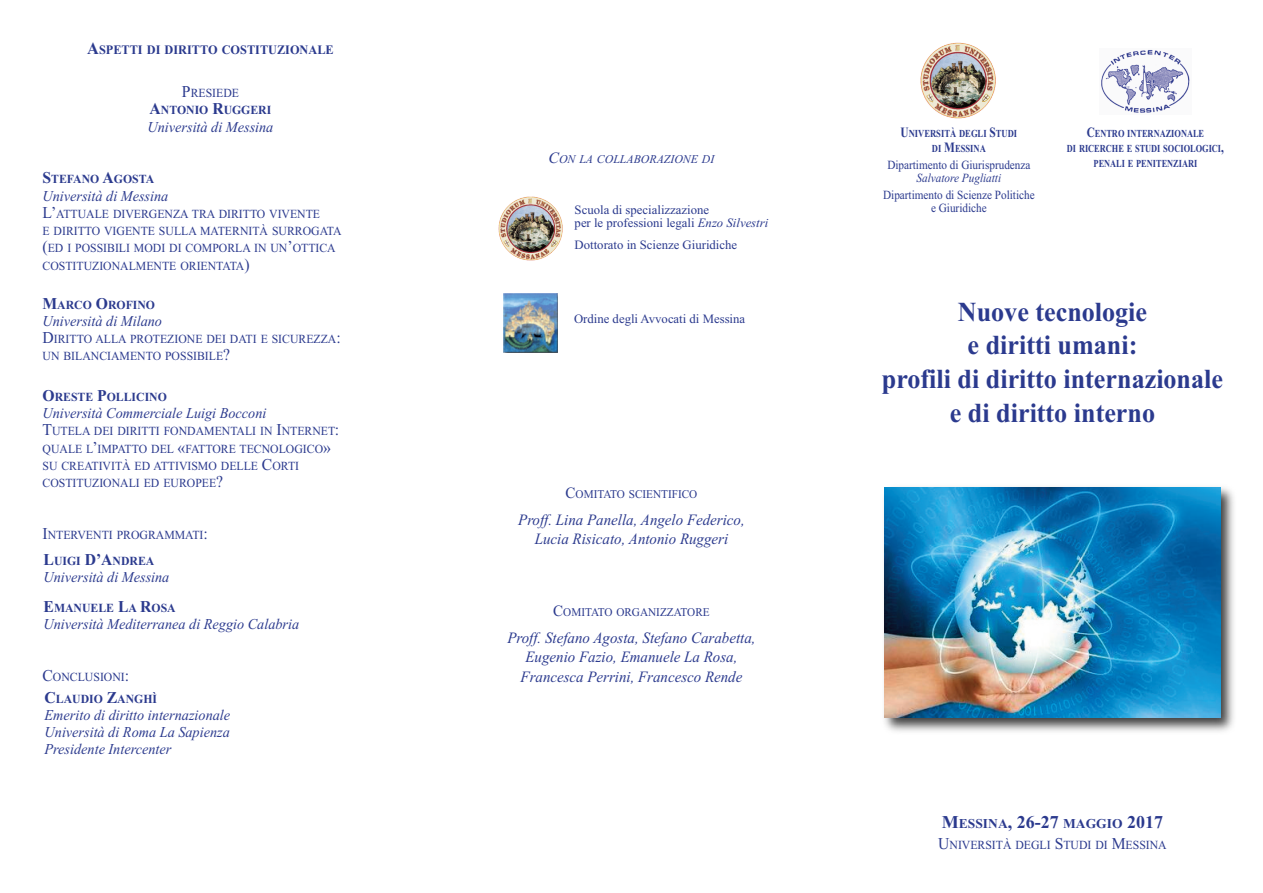
<style>
.page{position:relative;width:1263px;height:893px;background:#fff}
.page>*{position:absolute;margin:0;border:0;box-sizing:border-box;transform-origin:0 0}
.t1{font:700 27.45px/33.9px "Times New Roman";color:#2b3a8e;text-align:center;scale:.95 1}
.t2{font:italic 15.75px/19.5px "Times New Roman";color:#2b3a8e;text-align:center;scale:.95 1}
.t3{font:italic 15px/17.2px "Times New Roman";color:#2b3a8e;text-align:justify;scale:.95 1}
.t4{font:700 13.5px "Times New Roman";color:#2b3a8e}
.t5{font:700 12.9px "Times New Roman";color:#2b3a8e;scale:.95 1}
.t6{font:12.75px/13.2px "Times New Roman";color:#2b3a8e}
.t7{font:12.45px/13px "Times New Roman";color:#2b3a8e;text-align:center;scale:.9 1}
.t8{font:italic 12.45px "Times New Roman";color:#2b3a8e;scale:.9 1}
.t9{font:12.3px/17.2px "Times New Roman";color:#2b3a8e;scale:.95 1}
.t10{font:700 12.3px/17.2px "Times New Roman";color:#2b3a8e;text-align:center;scale:.95 1}
.t11{font:11.85px "Times New Roman";color:#2b3a8e;scale:.95 1}
.t12{font:italic 11.85px "Times New Roman";color:#2b3a8e}
.t13{font:700 10.65px/15px "Times New Roman";color:#2b3a8e;text-align:center;scale:.78 1}
.t14{font:700 10.65px/15px "Times New Roman";color:#2b3a8e;text-align:center;scale:.8 1}
.s1{font-size:17.25px}
.s2{font-weight:400;font-size:16.5px}
.s3{font-weight:400}
.s4{font-size:16.5px}
.s5{font-weight:700;font-size:16.5px}
.s6{font-weight:700}
.s7{font-size:15.75px}
.s8{font-style:italic}
.s9{font-size:14.25px}
.s10{font-size:18px}
</style>
<div class="page">
<img style="left:920px;top:43px;width:76px;height:76px;border-radius:50%">
<img style="left:1101px;top:50px;width:89px;height:63px">
<img style="left:884px;top:487px;width:350px;height:245px">
<img style="left:884px;top:487px;width:336px;height:230px">
<img style="left:499px;top:196px;width:64px;height:65px;border-radius:50%">
<img style="left:504px;top:293px;width:53px;height:59px">
<p class="t5" style="left:87px;top:42px;width:261px"><span class="s1">A</span>SPETTI DI DIRITTO COSTITUZIONALE</p>
<p class="t10" style="left:150px;top:84px;width:130px"><span class="s2">P</span><span class="s3">RESIEDE<br></span><span class="s4">A</span>NTONIO <span class="s4">R</span>UGGERI</p>
<p class="t3" style="left:148px;top:118px;width:134px">Università di Messina</p>
<p class="t10" style="left:43px;top:171px;width:119px"><span class="s4">S</span>TEFANO <span class="s4">A</span>GOSTA</p>
<p class="t3" style="left:43px;top:187px;width:134px">Università di Messina</p>
<p class="t9" style="left:43px;top:205px;width:316px"><span class="s4">L’</span>ATTUALE DIVERGENZA TRA DIRITTO VIVENTE<br>E DIRITTO VIGENTE SULLA MATERNITÀ SURROGATA <span class="s4">(</span>ED I POSSIBILI MODI DI COMPORLA IN UN<span class="s4">’</span>OTTICA COSTITUZIONALMENTE ORIENTATA<span class="s4">)</span></p>
<p class="t10" style="left:43px;top:296px;width:120px"><span class="s4">M</span>ARCO <span class="s4">O</span>ROFINO</p>
<p class="t3" style="left:43px;top:312px;width:127px">Università di Milano</p>
<p class="t9" style="left:43px;top:330px;width:315px"><span class="s4">D</span>IRITTO ALLA PROTEZIONE DEI DATI E SICUREZZA<span class="s4">:<br></span>UN BILANCIAMENTO POSSIBILE<span class="s4">?</span></p>
<p class="t10" style="left:43px;top:388px;width:132px"><span class="s4">O</span>RESTE <span class="s4">P</span>OLLICINO</p>
<p class="t3" style="left:43px;top:404px;width:237px">Università Commerciale Luigi Bocconi</p>
<p class="t9" style="left:43px;top:423px;width:314px"><span class="s4">T</span>UTELA DEI DIRITTI FONDAMENTALI IN <span class="s4">I</span>NTERNET<span class="s4">:<br></span>QUALE L<span class="s4">’</span>IMPATTO DEL <span class="s4">«</span>FATTORE TECNOLOGICO<span class="s4">» </span>SU CREATIVITÀ ED ATTIVISMO DELLE <span class="s4">C</span>ORTI COSTITUZIONALI ED EUROPEE<span class="s4">?</span></p>
<p class="t9" style="left:43px;top:522px;width:176px;line-height:25.8px"><span class="s4">I</span>NTERVENTI PROGRAMMATI<span class="s4">:<br></span><span class="s5">L</span><span class="s6">UIGI</span> <span class="s5">D’A</span><span class="s6">NDREA</span></p>
<p class="t3" style="left:44px;top:568px;width:134px">Università di Messina</p>
<p class="t10" style="left:44px;top:599px;width:141px"><span class="s4">E</span>MANUELE <span class="s4">L</span>A <span class="s4">R</span>OSA</p>
<p class="t3" style="left:44px;top:615px;width:271px">Università Mediterranea di Reggio Calabria</p>
<p class="t10" style="left:43px;top:666px;width:122px;line-height:21.5px;text-align:left"><span class="s2">C</span><span class="s3">ONCLUSIONI</span><span class="s2">:<br></span><span class="s4">C</span>LAUDIO <span class="s4">Z</span>ANGHÌ</p>
<p class="t3" style="left:45px;top:706px;width:197px">Emerito di diritto internazionale Università di Roma La Sapienza Presidente Intercenter</p>
<p class="t12" style="left:549px;top:152px;width:167px"><span class="s7">C</span>ON LA COLLABORAZIONE DI</p>
<p class="t6" style="left:575px;top:203px;width:195px">Scuola di specializzazione<br>per le professioni legali <span class="s8">Enzo Silvestri</span></p>
<p class="t6" style="left:575px;top:238px;width:164px">Dottorato in Scienze Giuridiche</p>
<p class="t6" style="left:574px;top:312px;width:173px">Ordine degli Avvocati di Messina</p>
<p class="t11" style="left:566px;top:487px;width:140px"><span class="s7">C</span>OMITATO SCIENTIFICO</p>
<p class="t2" style="left:518px;top:510px;width:240px">Proff. Lina Panella, Angelo Federico,<br>Lucia Risicato, Antonio Ruggeri</p>
<p class="t11" style="left:553px;top:605px;width:166px"><span class="s7">C</span>OMITATO ORGANIZZATORE</p>
<p class="t2" style="left:507px;top:628px;width:263px">Proff. Stefano Agosta, Stefano Carabetta,<br>Eugenio Fazio, Emanuele La Rosa,<br>Francesca Perrini, Francesco Rende</p>
<p class="t14" style="left:900px;top:126px;width:147px"><span class="s9">U</span>NIVERSITÀ DEGLI <span class="s9">S</span>TUDI<br>DI <span class="s9">M</span>ESSINA</p>
<p class="t7" style="left:887px;top:158px;width:161px">Dipartimento di Giurisprudenza</p>
<p class="t8" style="left:917px;top:171px;width:95px">Salvatore Pugliatti</p>
<p class="t7" style="left:883px;top:189px;width:170px">Dipartimento di Scienze Politiche e Giuridiche</p>
<p class="t13" style="left:1067px;top:126px;width:203px"><span class="s9">C</span>ENTRO INTERNAZIONALE<br>DI RICERCHE E STUDI SOCIOLOGICI<span class="s9">,<br></span>PENALI E PENITENZIARI</p>
<h1 class="t1" style="left:882px;top:294px;width:361px">Nuove tecnologie<br>e diritti umani:<br>profili di diritto internazionale e di diritto interno</h1>
<p class="t4" style="left:942px;top:816px;width:223px"><span class="s10">M</span>ESSINA<span class="s10">, 26-27</span> MAGGIO <span class="s10">2017</span></p>
<p class="t9" style="left:938px;top:836px;width:242px"><span class="s4">U</span>NIVERSITÀ DEGLI <span class="s4">S</span>TUDI DI <span class="s4">M</span>ESSINA</p>
</div>
